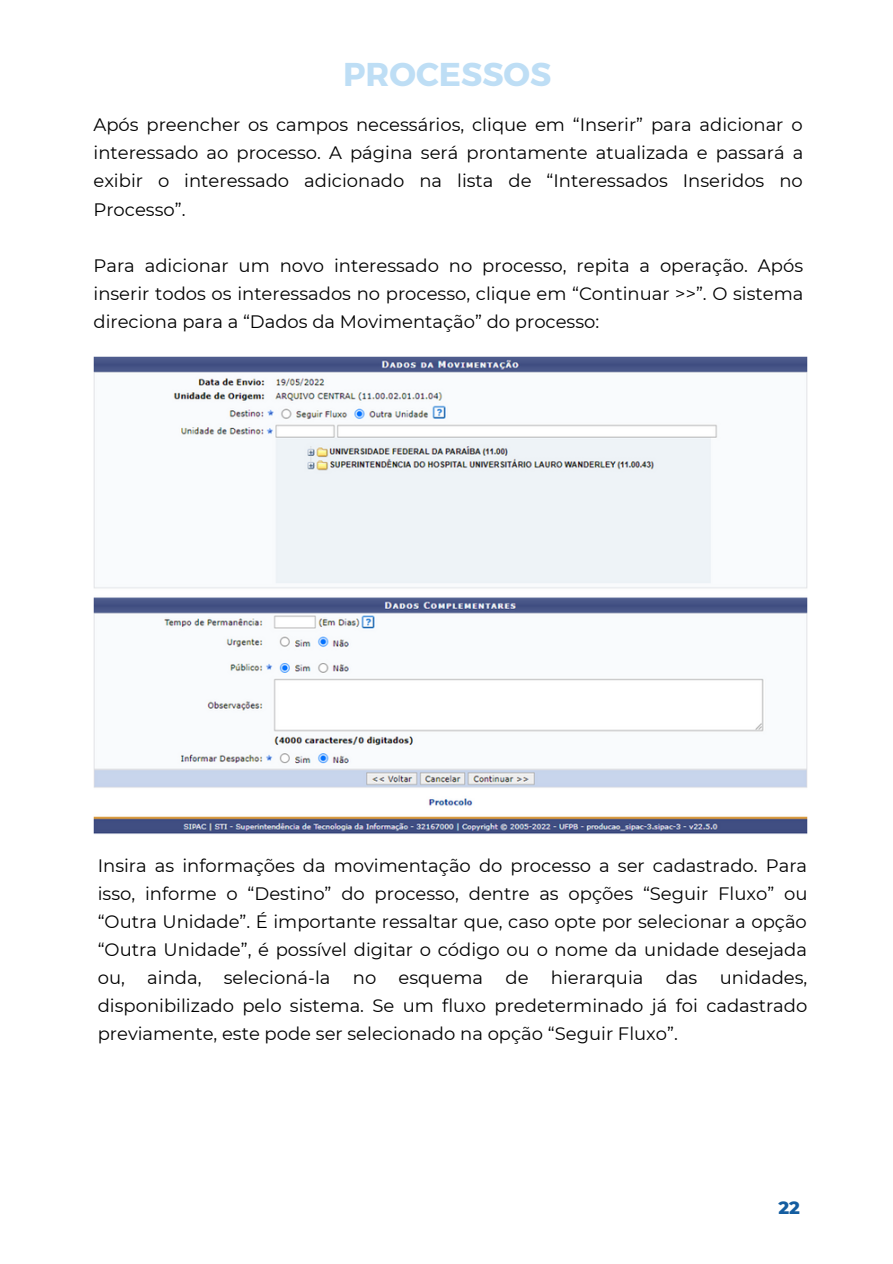
<style>
.page{position:relative;width:893px;height:1264px;background:#fff}
.page>*{position:absolute;margin:0;border:0;box-sizing:border-box;transform-origin:0 0}
.t1{font:700 33px "Montserrat";color:#bedef5}
.t2{font:18px/28px "Montserrat";color:#000;text-align:justify}
.t3{font:800 18px "Montserrat";color:#145da0}
</style>
<div class="page">
<img style="left:93px;top:356px;width:714px;height:478px">
<h1 class="t1" style="left:343px;top:53px;width:210px">PROCESSOS</h1>
<p class="t2" style="left:93px;top:111px;width:711px">Após preencher os campos necessários, clique em “Inserir” para adicionar o interessado ao processo. A página será prontamente atualizada e passará a exibir o interessado adicionado na lista de “Interessados Inseridos no Processo”.</p>
<p class="t2" style="left:93px;top:251px;width:711px">Para adicionar um novo interessado no processo, repita a operação. Após inserir todos os interessados no processo, clique em “Continuar &gt;&gt;”. O sistema direciona para a “Dados da Movimentação” do processo:</p>
<p class="t2" style="left:98px;top:851px;width:711px">Insira as informações da movimentação do processo a ser cadastrado. Para isso, informe o “Destino” do processo, dentre as opções “Seguir Fluxo” ou “Outra Unidade”. É importante ressaltar que, caso opte por selecionar a opção “Outra Unidade”, é possível digitar o código ou o nome da unidade desejada ou, ainda, selecioná-la no esquema de hierarquia das unidades, disponibilizado pelo sistema. Se um fluxo predeterminado já foi cadastrado previamente, este pode ser selecionado na opção “Seguir Fluxo”.</p>
<p class="t3" style="left:778px;top:1196px;width:23px">22</p>
</div>
